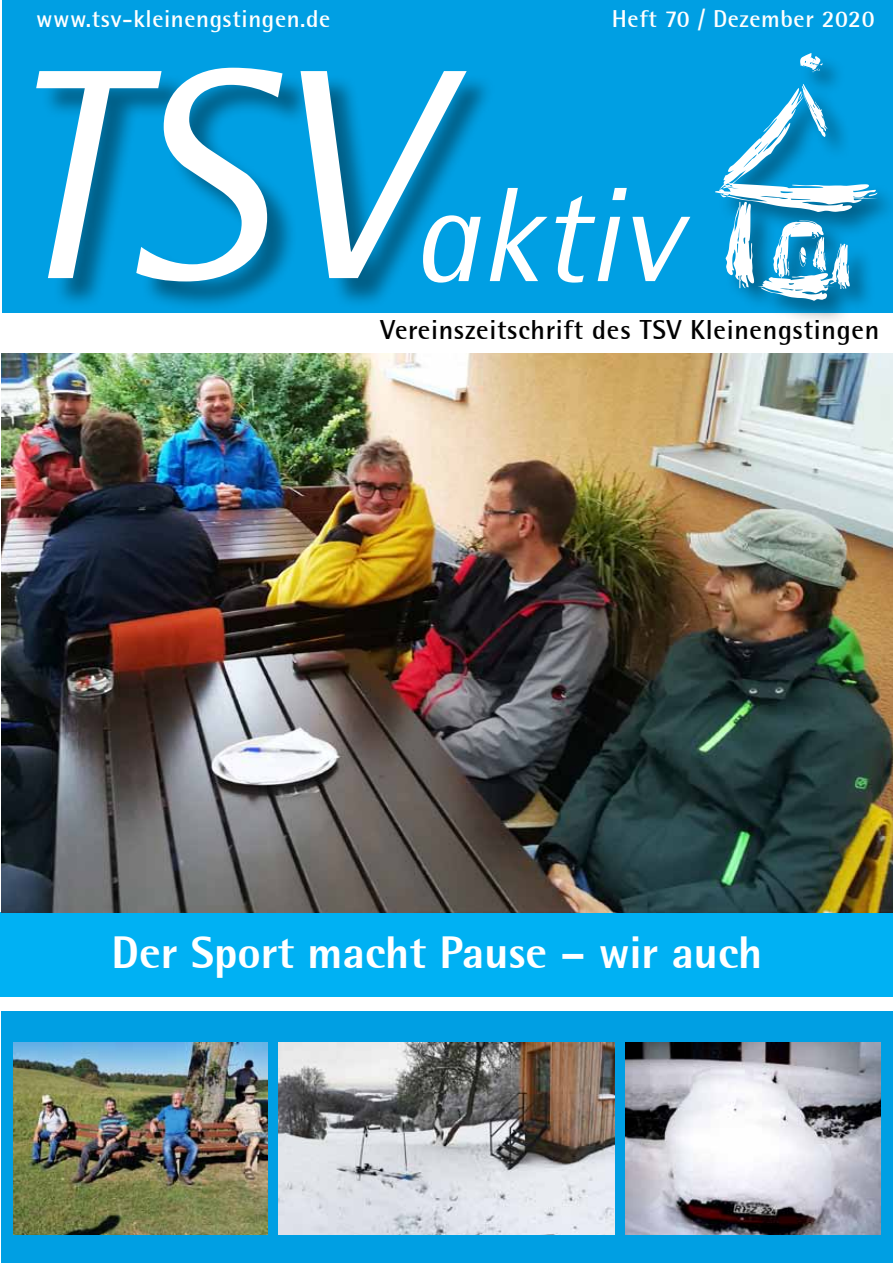
<style>
.page{position:relative;width:893px;height:1263px;background:#fff}
.page>*{position:absolute;margin:0;border:0;box-sizing:border-box;transform-origin:0 0}
.t1{font:italic 300px "Rotis Semi Sans";color:#fff}
.t2{font:italic 135px "Rotis Semi Sans";color:#fff}
.t3{font:800 45px "Rotis Semi Sans";color:#fff}
.t4{font:700 27px "Rotis Semi Sans";letter-spacing:.025em;color:#000}
.t5{font:700 24px "Rotis Semi Sans";letter-spacing:.025em;color:#fff}
</style>
<div class="page">
<div style="left:1px;top:1012px;width:892px;height:251px;background:#009fe3"></div>
<div style="left:2px;top:0;width:891px;height:312px;background:#009fe3"></div>
<div style="left:40px;top:70px;width:456px;height:242px;background:#000;opacity:.4"></div>
<div style="left:716px;top:53px;width:177px;height:274px;background:#000;opacity:.4"></div>
<svg style="left:799px;top:53px;width:24px;height:19px"></svg>
<svg style="left:715px;top:84px;width:163px;height:217px"></svg>
<img style="left:14px;top:1043px;width:254px;height:191px">
<img style="left:626px;top:1043px;width:254px;height:191px">
<div style="left:0;top:912px;width:893px;height:85px;background:#00b1f3"></div>
<img style="left:1px;top:354px;width:892px;height:558px">
<img style="left:279px;top:1043px;width:335px;height:191px">
<p class="t5" style="left:36px;top:4px;width:296px">www.tsv-kleinengstingen.de</p>
<p class="t5" style="left:612px;top:4px;width:264px">Heft 70 / Dezember 2020</p>
<h1 class="t1" style="left:-1px;top:-5px;width:424px">TSV</h1>
<h2 class="t2" style="left:411px;top:154px;width:269px">aktiv</h2>
<p class="t4" style="left:380px;top:313px;width:500px">Vereinszeitschrift des TSV Kleinengstingen</p>
<h3 class="t3" style="left:111px;top:924px;width:652px">Der Sport macht Pause – wir auch</h3>
</div>
